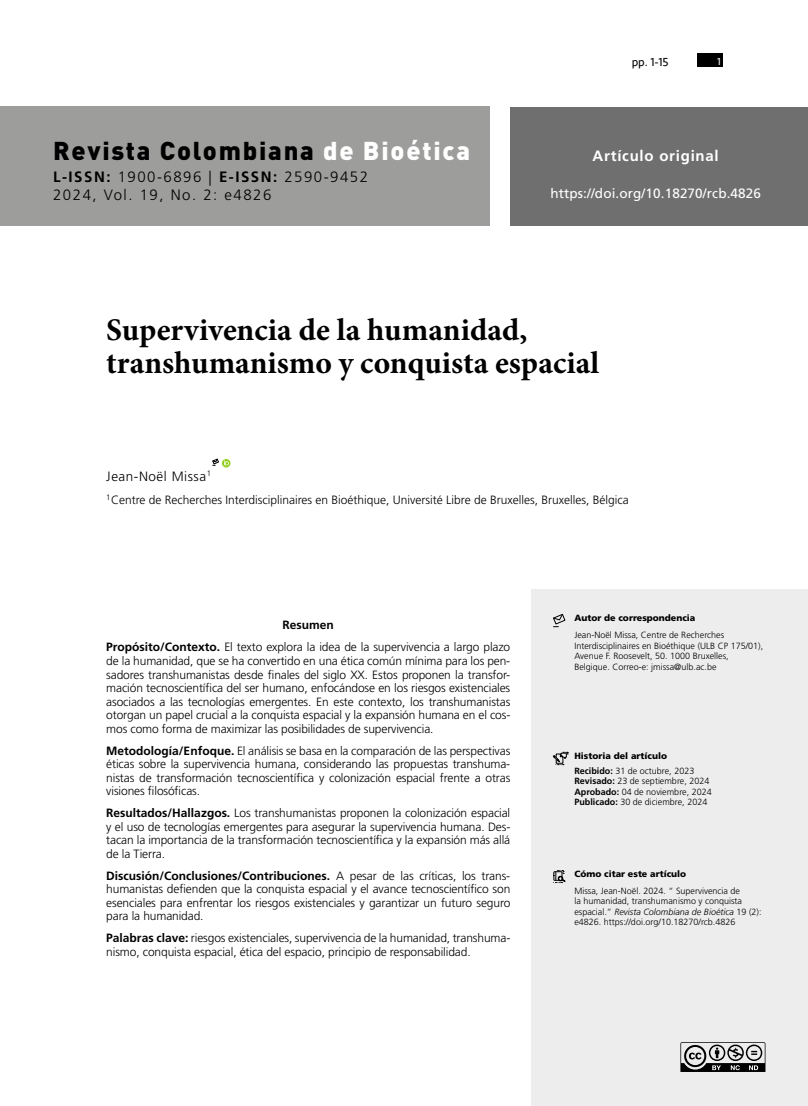
<style>
.page{position:relative;width:808px;height:1106px;background:#fff}
.page>*{position:absolute;margin:0;border:0;box-sizing:border-box;transform-origin:0 0}
.t1{font:700 31.5px/33px "Minion Pro";color:#000}
.t2{font:900 25.5px "DIN Pro";letter-spacing:.07em;color:#000}
.t3{font:300 15px/18px "Frutiger LT Std";letter-spacing:.1em;color:#000}
.t4{font:700 15px "Frutiger LT Std";letter-spacing:.05em;color:#fff}
.t5{font:13.5px "Frutiger LT Std";letter-spacing:.01em;color:#fff}
.t6{font:300 13.5px "Frutiger LT Std";letter-spacing:.04em;color:#000}
.t7{font:300 12px/13.5px "Frutiger LT Std";letter-spacing:-.01em;color:#000;text-align:justify}
.t8{font:12px "Seravek";color:#000}
.t9{font:10.5px "Seravek";color:#fff}
.t10{font:300 9px/10.5px "Frutiger LT Std";color:#000}
.t11{font:900 9px/14.7px "Frutiger LT Std";color:#000}
.s1{color:#fff}
.s2{font-weight:700}
.s3{font-weight:300}
.s4{font-style:italic}
</style>
<div class="page">
<div style="left:698px;top:53px;width:25px;height:14px;background:#000"></div>
<div style="left:0;top:107px;width:489px;height:119px;background:#9d9d9c"></div>
<div style="left:510px;top:107px;width:298px;height:118px;background:#706f6f"></div>
<div style="left:531px;top:590px;width:277px;height:516px;background:#ededed"></div>
<svg style="left:680px;top:1042px;width:85px;height:29px"></svg>
<svg style="left:553px;top:613px;width:13px;height:14px"></svg>
<svg style="left:553px;top:751px;width:15px;height:14px"></svg>
<svg style="left:553px;top:870px;width:12px;height:13px"></svg>
<svg style="left:212px;top:459px;width:18px;height:8px"></svg>
<h2 class="t2" style="left:53px;top:134px;width:418px">Revista Colombiana <span class="s1">de Bioética</span></h2>
<p class="t3" style="left:53px;top:168px;width:316px"><span class="s2">L-ISSN:</span> 1900-6896 | <span class="s2">E-ISSN:</span> 2590-9452<br>2024, Vol. 19, No. 2: e4826</p>
<p class="t8" style="left:632px;top:53px;width:39px">pp. 1-15</p>
<p class="t9" style="left:717px;top:53px;width:5px">1</p>
<p class="t4" style="left:593px;top:147px;width:128px">Artículo original</p>
<p class="t5" style="left:550px;top:185px;width:212px">https://doi.org/10.18270/rcb.4826</p>
<h1 class="t1" style="left:106px;top:315px;width:495px">Supervivencia de la humanidad, transhumanismo y conquista espacial</h1>
<p class="t6" style="left:106px;top:468px;width:106px">Jean-Noël Missa<sup>1</sup></p>
<p class="t7" style="left:106px;top:493px;width:524px"><sup>1</sup>Centre de Recherches Interdisciplinaires en Bioéthique, Université Libre de Bruxelles, Bruxelles, Bélgica</p>
<p class="t7" style="left:106px;top:614px;width:405px;line-height:22px;text-align:center"><span class="s2">Resumen<br>Propósito/Contexto.</span> El texto explora la idea de la supervivencia a largo plazo</p>
<p class="t7" style="left:106px;top:654px;width:405px">de la humanidad, que se ha convertido en una ética común mínima para los pen&shy;sadores transhumanistas desde finales del siglo XX. Estos proponen la transfor&shy;mación tecnoscientífica del ser humano, enfocándose en los riesgos existenciales asociados a las tecnologías emergentes. En este contexto, los transhumanistas otorgan un papel crucial a la conquista espacial y la expansión humana en el cos&shy;mos como forma de maximizar las posibilidades de supervivencia.</p>
<p class="t7" style="left:106px;top:743px;width:405px"><span class="s2">Metodología/Enfoque.</span> El análisis se basa en la comparación de las perspectivas éticas sobre la supervivencia humana, considerando las propuestas transhuma&shy;nistas de transformación tecnoscientífica y colonización espacial frente a otras visiones filosóficas.</p>
<p class="t7" style="left:106px;top:806px;width:405px"><span class="s2">Resultados/Hallazgos.</span> Los transhumanistas proponen la colonización espacial y el uso de tecnologías emergentes para asegurar la supervivencia humana. Des&shy;tacan la importancia de la transformación tecnoscientífica y la expansión más allá de la Tierra.</p>
<p class="t7" style="left:106px;top:869px;width:405px"><span class="s2">Discusión/Conclusiones/Contribuciones.</span> A pesar de las críticas, los trans&shy;humanistas defienden que la conquista espacial y el avance tecnoscientífico son esenciales para enfrentar los riesgos existenciales y garantizar un futuro seguro para la humanidad.</p>
<p class="t7" style="left:106px;top:931px;width:405px"><span class="s2">Palabras clave:</span> riesgos existenciales, supervivencia de la humanidad, transhuma&shy;nismo, conquista espacial, ética del espacio, principio de responsabilidad.</p>
<p class="t11" style="left:574px;top:610px;width:122px">Autor de correspondencia</p>
<p class="t10" style="left:574px;top:630px;width:190px">Jean-Noël Missa, Centre de Recherches Interdisciplinaires en Bioéthique (ULB CP 175/01), Avenue F. Roosevelt, 50. 1000 Bruxelles, Belgique. Correo-e: jmissa@ulb.ac.be</p>
<p class="t11" style="left:574px;top:748px;width:121px">Historia del artículo<br><span class="s2">Recibido:</span> <span class="s3">31 de octubre, 2023</span></p>
<p class="t10" style="left:574px;top:775px;width:139px"><span class="s2">Revisado:</span> 23 de septiembre, 2024<br><span class="s2">Aprobado:</span> 04 de noviembre, 2024<br><span class="s2">Publicado:</span> 30 de diciembre, 2024</p>
<p class="t11" style="left:574px;top:866px;width:113px">Cómo citar este artículo</p>
<p class="t10" style="left:574px;top:885px;width:189px">Missa, Jean-Noël. 2024. “ Supervivencia de<br>la humanidad, transhumanismo y conquista espacial.” <span class="s4">Revista Colombiana de Bioética</span> 19 (2): e4826. https://doi.org/10.18270/rcb.4826</p>
</div>
